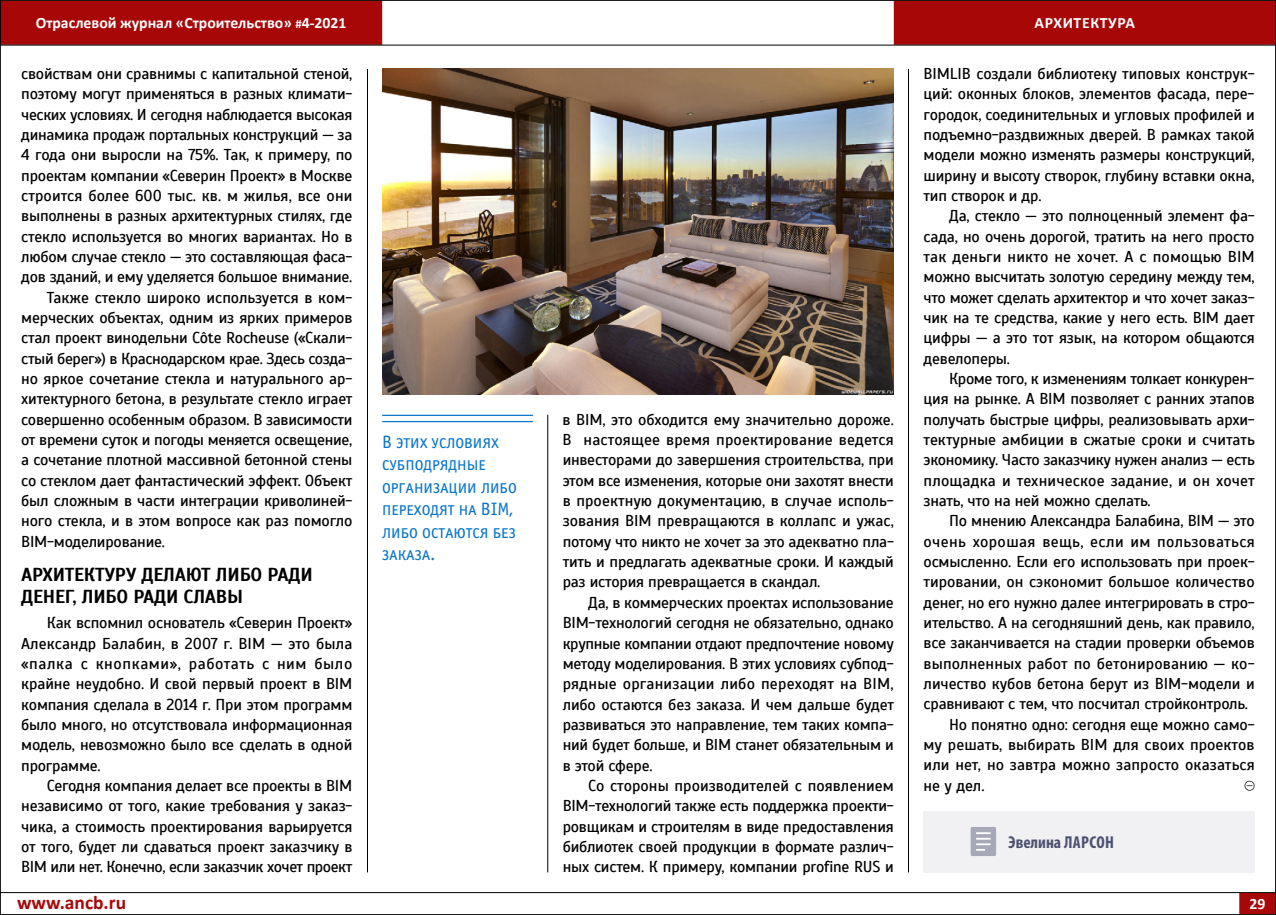
<style>
.page{position:relative;width:1276px;height:915px;background:#fff}
.page>*{position:absolute;margin:0;border:0;box-sizing:border-box;transform-origin:0 0}
.t1{font:700 19.5px "Calibri";color:#a80707}
.t2{font:700 18.75px/21.8px "Scada";letter-spacing:-.015em;color:#000}
.t3{font:18px/22.5px "Officina Sans Book SCC";color:#0975c9}
.t4{font:700 condensed 17.25px "Myriad Pro";color:#4e5070}
.t5{font:15.75px/20.2px "Scada";letter-spacing:-.015em;color:#000;text-align:justify}
.t6{font:15.75px "Scada";letter-spacing:.005em;color:#000}
.t7{font:700 15.75px "Calibri";color:#fff}
.t8{font:15.75px "Scada";letter-spacing:.025em;color:#000}
.t9{font:15.75px "Scada";letter-spacing:.01em;color:#000}
.s1{font-size:12.75px}
</style>
<div class="page">
<hr style="left:382px;top:414px;width:151px;height:2px;background:#0975c9">
<hr style="left:382px;top:421px;width:151px;height:1px;background:#0975c9">
<img style="left:382px;top:69px;width:512px;height:325px">
<div style="left:923px;top:810px;width:331px;height:62px;background:#f1f1f4"></div>
<svg style="left:970px;top:827px;width:26px;height:29px"></svg>
<hr style="left:367px;top:69px;width:1px;height:803px;background:#000">
<hr style="left:908px;top:69px;width:1px;height:803px;background:#000">
<hr style="left:547px;top:414px;width:1px;height:458px;background:#000">
<div style="left:0;top:1px;width:382px;height:44px;background:#a80707"></div>
<div style="left:894px;top:1px;width:382px;height:44px;background:#a80707"></div>
<hr style="left:0;top:0;width:1276px;height:1px;background:#000">
<hr style="left:0;top:45px;width:1276px;height:1px;background:#000">
<div style="left:1239px;top:892px;width:37px;height:21px;background:#a80707"></div>
<hr style="left:0;top:891px;width:1276px;height:1px;background:#000">
<hr style="left:0;top:913px;width:1276px;height:1px;background:#000">
<hr style="left:0;top:0;width:1px;height:914px;background:#000">
<hr style="left:1275px;top:0;width:1px;height:914px;background:#000">
<p class="t7" style="left:36px;top:12px;width:312px">Отраслевой журнал «Строительство» <span class="s1">#</span>4-2021</p>
<p class="t7" style="left:1034px;top:12px;width:38px">Архитект</p>
<p class="t7" style="left:1108px;top:12px;width:19px">ура</p>
<p class="t5" style="left:21px;top:64px;width:333px">свойствам они сравнимы с капитальной стеной,</p>
<p class="t5" style="left:21px;top:84px;width:333px">поэтому могут применяться в разных климати-</p>
<p class="t5" style="left:21px;top:104px;width:333px">ческих условиях. И сегодня наблюдается высокая</p>
<p class="t5" style="left:21px;top:125px;width:333px">динамика продаж портальных конструкций — за</p>
<p class="t5" style="left:21px;top:145px;width:333px">4 года они выросли на 75%. Так, к примеру, по</p>
<p class="t5" style="left:21px;top:165px;width:333px">проектам компании «Северин Проект» в Москве</p>
<p class="t6" style="left:21px;top:186px;width:333px">строится более 600 тыс. кв. м жилья, все они</p>
<p class="t5" style="left:21px;top:206px;width:333px">выполнены в разных архитектурных стилях, где</p>
<p class="t5" style="left:21px;top:226px;width:333px">стекло используется во многих вариантах. Но в</p>
<p class="t5" style="left:21px;top:247px;width:333px">любом случае стекло — это составляющая фаса-</p>
<p class="t5" style="left:21px;top:267px;width:332px">дов зданий, и ему уделяется большое внимание.</p>
<p class="t5" style="left:47px;top:287px;width:307px">Также стекло широко используется в ком-</p>
<p class="t5" style="left:21px;top:308px;width:333px">мерческих объектах, одним из ярких примеров</p>
<p class="t5" style="left:21px;top:328px;width:333px">стал проект винодельни Côte Rocheuse («Скали-</p>
<p class="t5" style="left:21px;top:348px;width:333px">стый берег») в Краснодарском крае. Здесь созда-</p>
<p class="t5" style="left:21px;top:368px;width:333px">но яркое сочетание стекла и натурального ар-</p>
<p class="t5" style="left:21px;top:389px;width:333px">хитектурного бетона, в результате стекло играет</p>
<p class="t5" style="left:21px;top:409px;width:333px">совершенно особенным образом. В зависимости</p>
<p class="t5" style="left:21px;top:429px;width:332px">от времени суток и погоды меняется освещение,</p>
<p class="t5" style="left:21px;top:450px;width:333px">а сочетание плотной массивной бетонной стены</p>
<p class="t5" style="left:21px;top:470px;width:333px">со стеклом дает фантастический эффект. Объект</p>
<p class="t5" style="left:21px;top:490px;width:333px">был сложным в части интеграции криволиней-</p>
<p class="t5" style="left:21px;top:511px;width:332px">ного стекла, и в этом вопросе как раз помогло</p>
<p class="t5" style="left:21px;top:531px;width:145px">BIM-моделирование.</p>
<p class="t2" style="left:21px;top:564px;width:293px">АРХИТЕКТУРУ ДЕЛАЮТ ЛИБО РАДИ<br>ДЕНЕГ, ЛИБО РАДИ СЛАВЫ</p>
<p class="t5" style="left:21px;top:612px;width:333px;text-indent:26px">Как вспомнил основатель «Северин Проект» Александр Балабин, в 2007 г. BIM — это была «палка с кнопками», работать с ним было крайне неудобно. И свой первый проект в BIM компания сделала в 2014 г. При этом программ было много, но отсутствовала информационная модель, невозможно было все сделать в одной программе.</p>
<p class="t5" style="left:21px;top:775px;width:333px;text-indent:26px">Сегодня компания делает все проекты в BIM независимо от того, какие требования у заказ&shy;чика, а стоимость проектирования варьируется от того, будет ли сдаваться проект заказчику в BIM или нет. Конечно, если заказчик хочет проект</p>
<p class="t3" style="left:382px;top:430px;width:136px">В этих условиях субподрядные организации либо переходят на BIM, либо остаются без заказа.</p>
<p class="t5" style="left:562px;top:409px;width:333px">в BIM, это обходится ему значительно дороже.<br>В настоящее время проектирование ведется инвесторами до завершения строительства, при этом все изменения, которые они захотят внести в проектную документацию, в случае исполь&shy;зования BIM превращаются в коллапс и ужас, потому что никто не хочет за это адекватно пла&shy;тить и предлагать адекватные сроки. И каждый раз история превращается в скандал.</p>
<p class="t5" style="left:562px;top:592px;width:333px;text-indent:26px">Да, в коммерческих проектах использование BIM-технологий сегодня не обязательно, однако крупные компании отдают предпочтение новому методу моделирования. В этих условиях субпод&shy;рядные организации либо переходят на BIM, либо остаются без заказа. И чем дальше будет развиваться это направление, тем таких компа&shy;ний будет больше, и BIM станет обязательным и в этой сфере.</p>
<p class="t5" style="left:562px;top:775px;width:333px;text-indent:26px">Со стороны производителей с появлением BIM-технологий также есть поддержка проекти&shy;ровщикам и строителям в виде предоставления библиотек своей продукции в формате различ&shy;ных систем. К примеру, компании profine RUS и</p>
<p class="t5" style="left:923px;top:63px;width:333px">BIMLIB создали библиотеку типовых конструк&shy;ций: оконных блоков, элементов фасада, пере&shy;городок, соединительных и угловых профилей и подъемно-раздвижных дверей. В рамках такой модели можно изменять размеры конструкций, ширину и высоту створок, глубину вставки окна, тип створок и др.</p>
<p class="t5" style="left:923px;top:206px;width:333px;text-indent:26px">Да, стекло — это полноценный элемент фа&shy;сада, но очень дорогой, тратить на него просто так деньги никто не хочет. А с помощью BIM можно высчитать золотую середину между тем, что может сделать архитектор и что хочет заказ&shy;чик на те средства, какие у него есть. BIM дает цифры — а это тот язык, на котором общаются девелоперы.</p>
<p class="t5" style="left:923px;top:368px;width:333px;text-indent:26px">Кроме того, к изменениям толкает конкурен&shy;ция на рынке. А BIM позволяет с ранних этапов получать быстрые цифры, реализовывать архи&shy;тектурные амбиции в сжатые сроки и считать экономику. Часто заказчику нужен анализ — есть площадка и техническое задание, и он хочет знать, что на ней можно сделать.</p>
<p class="t5" style="left:949px;top:510px;width:307px">По мнению Александра Балабина, BIM — это</p>
<p class="t8" style="left:923px;top:531px;width:333px">очень хорошая вещь, если им пользоваться</p>
<p class="t5" style="left:923px;top:551px;width:333px">осмысленно. Если его использовать при проек-</p>
<p class="t5" style="left:923px;top:571px;width:332px">тировании, он сэкономит большое количество</p>
<p class="t5" style="left:923px;top:592px;width:333px">денег, но его нужно далее интегрировать в стро-</p>
<p class="t5" style="left:923px;top:612px;width:333px">ительство. А на сегодняшний день, как правило,</p>
<p class="t5" style="left:923px;top:632px;width:333px">все заканчивается на стадии проверки объемов</p>
<p class="t9" style="left:923px;top:653px;width:333px">выполненных работ по бетонированию — ко-</p>
<p class="t5" style="left:923px;top:673px;width:332px">личество кубов бетона берут из BIM-модели и</p>
<p class="t5" style="left:923px;top:693px;width:326px">сравнивают с тем, что посчитал стройконтроль.</p>
<p class="t5" style="left:949px;top:714px;width:307px">Но понятно одно: сегодня еще можно само-</p>
<p class="t5" style="left:923px;top:734px;width:332px">му решать, выбирать BIM для своих проектов</p>
<p class="t6" style="left:923px;top:755px;width:333px">или нет, но завтра можно запросто оказаться</p>
<p class="t5" style="left:923px;top:775px;width:62px">не у дел.</p>
<p class="t4" style="left:1008px;top:831px;width:107px">Эвелина ЛАРСОН</p>
<p class="t1" style="left:17px;top:889px;width:111px">www.ancb.ru</p>
<p class="t7" style="left:1249px;top:892px;width:17px">29</p>
</div>
